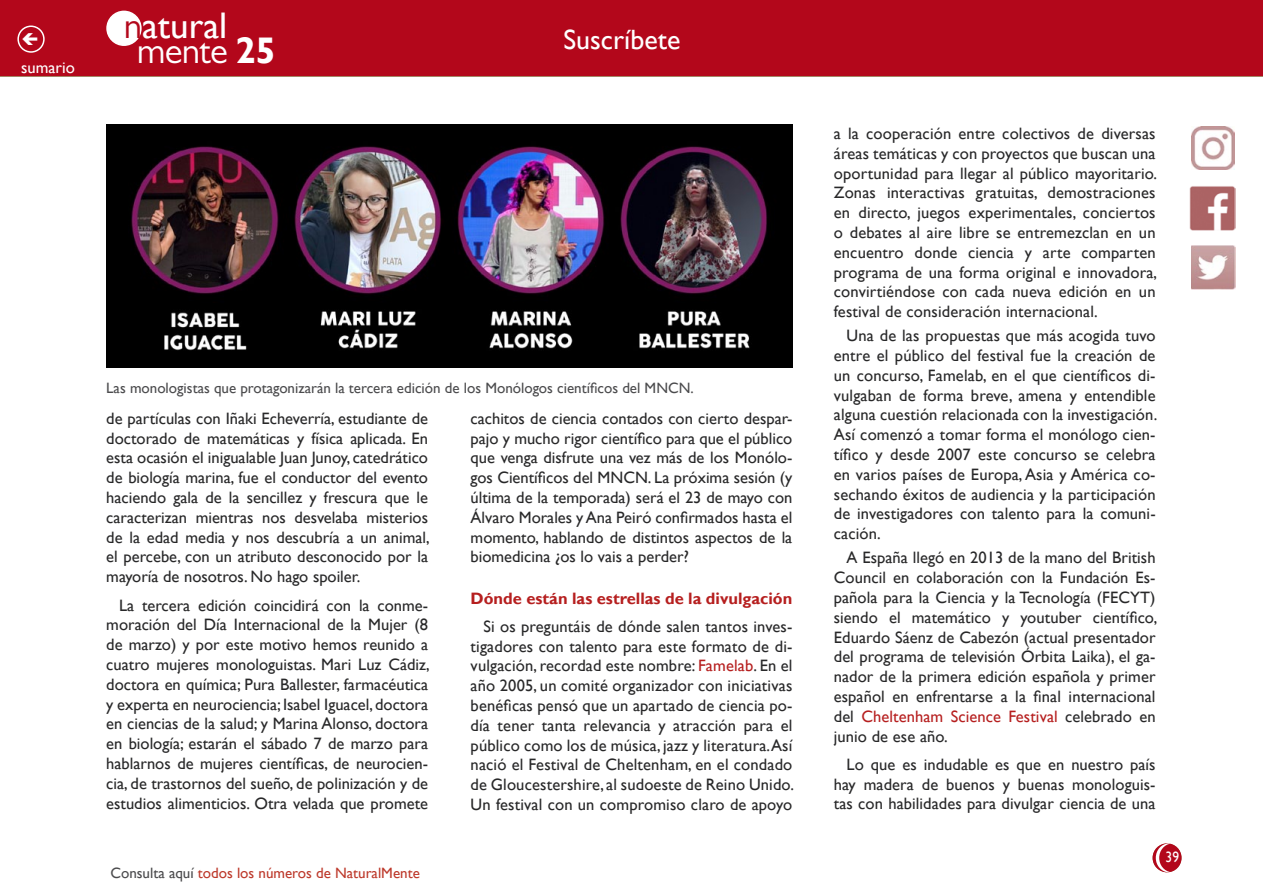
<style>
.page{position:relative;width:1263px;height:893px;background:#fff}
.page>*{position:absolute;margin:0;border:0;box-sizing:border-box;transform-origin:0 0}
.t1{font:37.05px "Gill Sans";color:#fff}
.t2{font:37.05px "Gill Sans MT Pro";letter-spacing:-.02em;color:#fff}
.t3{font:27.9px "Gill Sans";color:#fff}
.t4{font:16.5px/19.8px "Gill Sans";letter-spacing:.005em;color:#282829;text-align:justify}
.t5{font:700 16.5px "Gill Sans";color:#b61f1f}
.t6{font:16.5px "Gill Sans";color:#fff}
.t7{font:15px "Gill Sans";color:#4b4b4d}
.t8{font:15px "Gill Sans";color:#bd392b}
.t9{font:15px "Gill Sans";color:#fff;scale:.9 1}
.s1{font-family:"Gill Sans MT Pro";color:#b3071b}
.s2{font-family:"Gill Sans";font-weight:700}
.s3{color:#4b4b4d}
.s4{color:#b61f1f}
</style>
<div class="page">
<img style="left:1190px;top:186px;width:45px;height:44px">
<img style="left:1191px;top:246px;width:44px;height:44px">
<div style="left:1153px;top:844px;width:28px;height:28px;background:#b3071b;border-radius:50%"></div>
<div style="left:1152px;top:843px;width:29px;height:29px;border:2px solid #b3071b;border-radius:50%"></div>
<div style="left:0;top:0;width:1263px;height:76px;background:#b3071b"></div>
<div style="left:107px;top:11px;width:34px;height:34px;background:#fff;border-radius:50%"></div>
<div style="left:106px;top:11px;width:36px;height:35px;border:2px solid #fff;border-radius:50%"></div>
<svg style="left:1155px;top:843px;width:16px;height:29px"></svg>
<div style="left:17px;top:26px;width:28px;height:27px;border:2px solid #fff;border-radius:50%"></div>
<img style="left:1191px;top:127px;width:43px;height:43px">
<img style="left:106px;top:125px;width:686px;height:243px">
<p class="t6" style="left:21px;top:58px;width:55px">sumario</p>
<h1 class="t1" style="left:124px;top:4px;width:105px"><span class="s1">n</span>atural</h1>
<h1 class="t2" style="left:137px;top:29px;width:140px">mente <span class="s2">25</span></h1>
<h2 class="t3" style="left:563px;top:23px;width:118px">Suscríbete</h2>
<p class="t7" style="left:106px;top:379px;width:589px">Las monologistas que protagonizarán la tercera edición de los Monólogos científicos del MNCN.</p>
<p class="t4" style="left:106px;top:409px;width:325px">de partículas con Iñaki Echeverría, estudiante de doctorado de matemáticas y física aplicada. En esta ocasión el inigualable Juan Junoy, catedrático de biología marina, fue el conductor del evento haciendo gala de la sencillez y frescura que le caracterizan mientras nos desvelaba misterios de la edad media y nos descubría a un animal, el percebe, con un atributo desconocido por la mayoría de nosotros. No hago spoiler.</p>
<p class="t4" style="left:106px;top:595px;width:325px;text-indent:13px">La tercera edición coincidirá con la conme&shy;moración del Día Internacional de la Mujer (8 de marzo) y por este motivo hemos reunido a cuatro mujeres monologuistas. Mari Luz Cádiz, doctora en química; Pura Ballester, farmacéutica y experta en neurociencia; Isabel Iguacel, doctora en ciencias de la salud; y Marina Alonso, doctora en biología; estarán el sábado 7 de marzo para hablarnos de mujeres científicas, de neurocien&shy;cia, de trastornos del sueño, de polinización y de estudios alimenticios. Otra velada que promete</p>
<p class="t8" style="left:110px;top:864px;width:311px"><span class="s3">Consulta aquí</span> todos los números de NaturalMente</p>
<p class="t4" style="left:471px;top:409px;width:323px">cachitos de ciencia contados con cierto despar&shy;pajo y mucho rigor científico para que el público que venga disfrute una vez más de los Monólo&shy;gos Científicos del MNCN. La próxima sesión (y última de la temporada) será el 23 de mayo con Álvaro Morales y Ana Peiró confirmados hasta el momento, hablando de distintos aspectos de la biomedicina ¿os lo vais a perder?</p>
<p class="t5" style="left:471px;top:588px;width:323px">Dónde están las estrellas de la divulgación</p>
<p class="t4" style="left:471px;top:617px;width:325px;text-indent:13px">Si os preguntáis de dónde salen tantos inves&shy;tigadores con talento para este formato de di&shy;vulgación, recordad este nombre: <span class="s4">Famelab</span>. En el año 2005, un comité organizador con iniciativas benéficas pensó que un apartado de ciencia po&shy;día tener tanta relevancia y atracción para el público como los de música, jazz y literatura.Así nació el Festival de Cheltenham, en el condado de Gloucestershire, al sudoeste de Reino Unido.<br>Un festival con un compromiso claro de apoyo</p>
<p class="t4" style="left:834px;top:124px;width:325px">a la cooperación entre colectivos de diversas áreas temáticas y con proyectos que buscan una oportunidad para llegar al público mayoritario.<br>Zonas interactivas gratuitas, demostraciones en directo, juegos experimentales, conciertos o debates al aire libre se entremezclan en un encuentro donde ciencia y arte comparten programa de una forma original e innovadora, convirtiéndose con cada nueva edición en un festival de consideración internacional.</p>
<p class="t4" style="left:834px;top:326px;width:325px;text-indent:13px">Una de las propuestas que más acogida tuvo entre el público del festival fue la creación de un concurso, Famelab, en el que científicos di&shy;vulgaban de forma breve, amena y entendible alguna cuestión relacionada con la investigación.<br>Así comenzó a tomar forma el monólogo cien&shy;tífico y desde 2007 este concurso se celebra en varios países de Europa, Asia y América co&shy;sechando éxitos de audiencia y la participación de investigadores con talento para la comuni&shy;cación.</p>
<p class="t4" style="left:834px;top:548px;width:325px;text-indent:13px">A España llegó en 2013 de la mano del British Council en colaboración con la Fundación Es&shy;pañola para la Ciencia y la Tecnología (FECYT) siendo el matemático y youtuber científico, Eduardo Sáenz de Cabezón (actual presentador del programa de televisión Órbita Laika), el ga&shy;nador de la primera edición española y primer español en enfrentarse a la final internacional del <span class="s4">Cheltenham Science Festival</span> celebrado en junio de ese año.</p>
<p class="t4" style="left:834px;top:755px;width:323px;text-indent:13px">Lo que es indudable es que en nuestro país hay madera de buenos y buenas monologuis&shy;tas con habilidades para divulgar ciencia de una</p>
<p class="t9" style="left:1165px;top:849px;width:16px">39</p>
</div>
